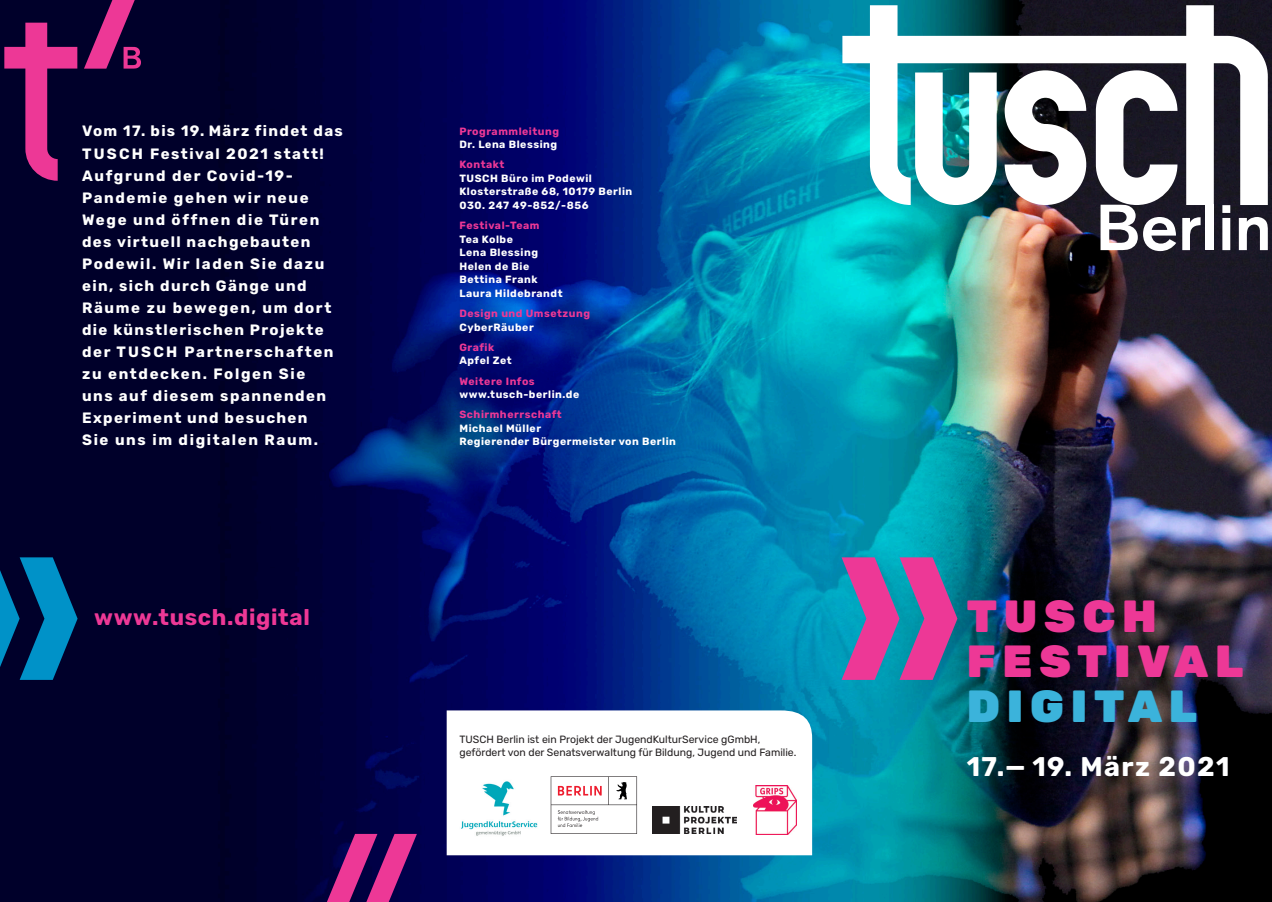
<style>
.page{position:relative;width:1272px;height:902px;background:#fff}
.page>*{position:absolute;margin:0;border:0;box-sizing:border-box;transform-origin:0 0}
.t1{font:900 45px/45px "Rubik";letter-spacing:.15em;color:#ed3896}
.t2{font:900 45px "Rubik";letter-spacing:.15em;color:#3bb3db}
.t3{font:700 27px "Rubik";letter-spacing:.05em;color:#fff}
.t4{font:700 22.5px "Rubik";letter-spacing:.03em;color:#ed3896}
.t5{font:700 15px/22px "Rubik";letter-spacing:.1em;color:#fff}
.t6{font:700 10.5px/13.5px "Rubik";letter-spacing:.05em;color:#fff}
.t7{font:10.5px/13.5px "Rubik";color:#231f20}
.t8{font:700 10.5px "Rubik";letter-spacing:.05em;color:#ed3896}
</style>
<div class="page">
<img style="left:0;top:0;width:1271px;height:901px">
<svg style="left:842px;top:5px;width:425px;height:200px"></svg>
<svg style="left:1100px;top:205px;width:76px;height:46px"></svg>
<svg style="left:1182px;top:217px;width:18px;height:33px"></svg>
<div style="left:1205px;top:205px;width:8px;height:45px;background:#fff"></div>
<svg style="left:1222px;top:205px;width:8px;height:45px"></svg>
<svg style="left:1238px;top:217px;width:29px;height:33px"></svg>
<svg style="left:0;top:557px;width:78px;height:122px"></svg>
<svg style="left:841px;top:557px;width:116px;height:122px"></svg>
<svg style="left:4px;top:23px;width:73px;height:158px"></svg>
<svg style="left:84px;top:0;width:57px;height:69px"></svg>
<svg style="left:446px;top:710px;width:366px;height:145px"></svg>
<img style="left:459px;top:775px;width:83px;height:62px">
<img style="left:652px;top:806px;width:84px;height:27px">
<img style="left:753px;top:785px;width:43px;height:49px">
<svg style="left:550px;top:776px;width:87px;height:57px"></svg>
<svg style="left:327px;top:833px;width:90px;height:68px"></svg>
<p class="t5" style="left:82px;top:121px;width:262px">Vom 17. bis 19. März findet das<br>TUSCH Festival 2021 statt!<br>Aufgrund der Covid-19-<br>Pandemie gehen wir neue<br>Wege und öffnen die Türen des virtuell nachgebauten<br>Podewil. Wir laden Sie dazu ein, sich durch Gänge und<br>Räume zu bewegen, um dort die künstlerischen Projekte der TUSCH Partnerschaften zu entdecken. Folgen Sie<br>uns auf diesem spannenden<br>Experiment und besuchen<br>Sie uns im digitalen Raum.</p>
<h3 class="t4" style="left:94px;top:604px;width:217px">www.tusch.digital</h3>
<p class="t8" style="left:459px;top:125px;width:101px">Programmleitung</p>
<p class="t6" style="left:459px;top:138px;width:99px">Dr. Lena Blessing</p>
<p class="t8" style="left:459px;top:159px;width:47px">Kontakt</p>
<p class="t6" style="left:459px;top:172px;width:174px">TUSCH Büro im Podewil<br>Klosterstraße 68, 10179 Berlin<br>030. 247 49-852/-856</p>
<p class="t8" style="left:459px;top:220px;width:81px">Festival-Team</p>
<p class="t6" style="left:459px;top:232px;width:105px">Tea Kolbe<br>Lena Blessing<br>Helen de Bie<br>Bettina Frank<br>Laura Hildebrandt</p>
<p class="t8" style="left:459px;top:307px;width:132px">Design und Umsetzung</p>
<p class="t6" style="left:459px;top:320px;width:76px">CyberRäuber</p>
<p class="t8" style="left:459px;top:341px;width:36px">Grafik</p>
<p class="t6" style="left:459px;top:354px;width:54px">Apfel Zet</p>
<p class="t8" style="left:459px;top:375px;width:77px">Weitere Infos</p>
<p class="t6" style="left:459px;top:388px;width:121px">www.tusch-berlin.de</p>
<p class="t8" style="left:459px;top:409px;width:104px">Schirmherrschaft</p>
<p class="t6" style="left:459px;top:422px;width:218px">Michael Müller<br>Regierender Bürgermeister von Berlin</p>
<p class="t7" style="left:459px;top:732px;width:338px">TUSCH Berlin ist ein Projekt der JugendKulturService gGmbH, gefördert von der Senatsverwaltung für Bildung, Jugend und Familie.</p>
<h1 class="t1" style="left:966px;top:595px;width:278px">TUSCH<br>FESTIVAL</h1>
<h1 class="t2" style="left:966px;top:681px;width:232px">DIGITAL</h1>
<h2 class="t3" style="left:966px;top:751px;width:264px">17.— 19. März 2021</h2>
</div>
